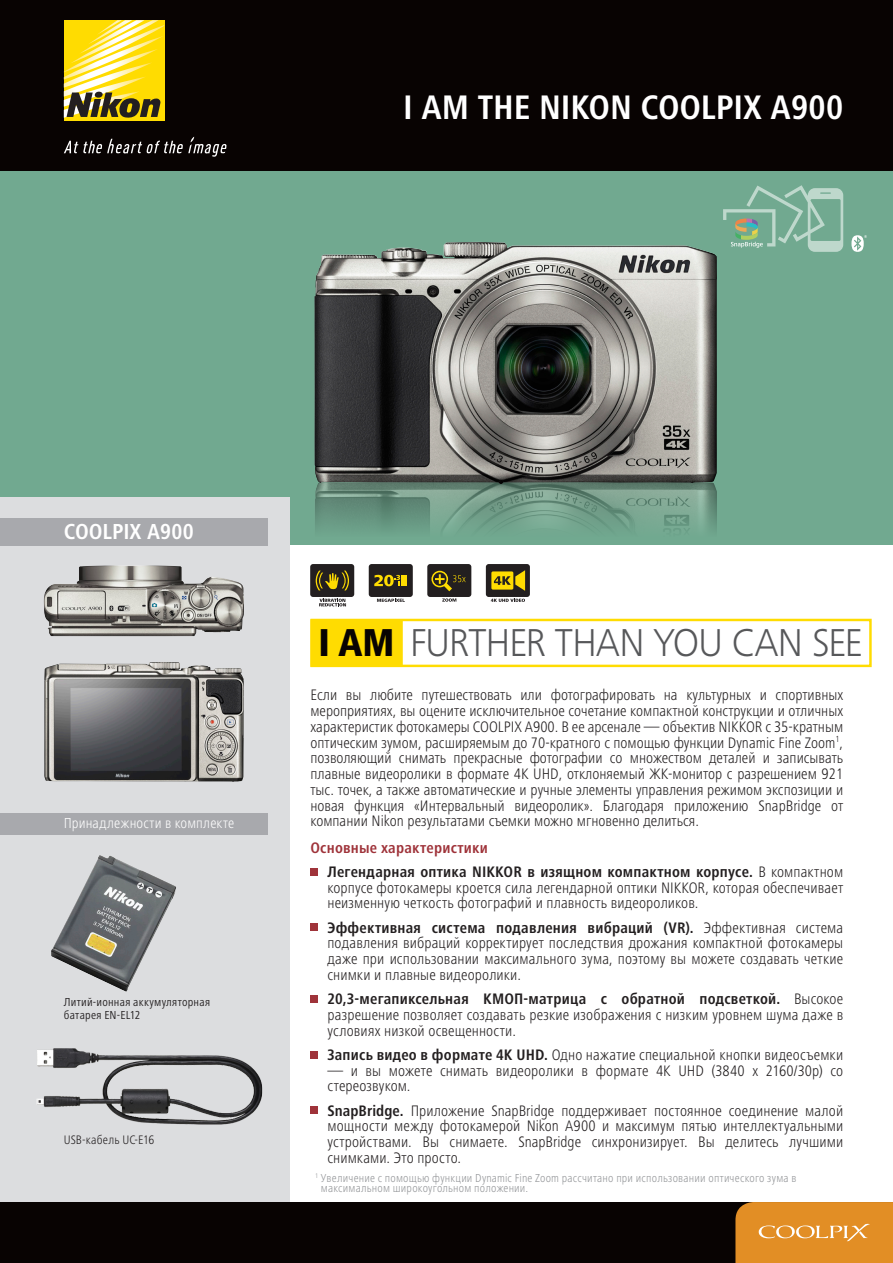
<style>
.page{position:relative;width:893px;height:1263px;background:#fff}
.page>*{position:absolute;margin:0;border:0;box-sizing:border-box;transform-origin:0 0}
.t1{font:300 40.35px "Frutiger Next LTW1 G";letter-spacing:-.02em;color:#57585a;scale:.95 1}
.t2{font:700 condensed 35.25px "Frutiger Next LTW1 G";letter-spacing:-.005em;color:#fff}
.t3{font:700 condensed 22.5px "Frutiger Next LTW1 G";color:#fff}
.COPY{font:300 condensed 15.75px/15.8px "Frutiger Next LTW1 G";letter-spacing:.005em;color:#231f20;text-align:justify}
.COPY-2{font:700 condensed 15.75px "Frutiger Next LTW1 G";letter-spacing:.015em;color:#9f333a}
.t4{font:300 condensed 15px "Frutiger Next LTW1 G";letter-spacing:.01em;color:#fff}
.SPECIFICATIONS_right{font:300 condensed 12.75px "Frutiger Next LTW1 G";letter-spacing:.01em;color:#231f20}
.SPECIFICATIONS_left{font:300 condensed 12px/10.5px "Frutiger Next LTW1 G";letter-spacing:.02em;color:#939598}
.t5{font:condensed 12px "Frutiger Next LTW1 G";letter-spacing:.025em;color:#231f20}
.s1{font-weight:800;font-stretch:condensed;color:#080302}
.s2{font-weight:700}
</style>
<div class="page">
<div style="left:0;top:170px;width:893px;height:374px;background:#71a990"></div>
<div style="left:0;top:0;width:893px;height:170px;background:#080302"></div>
<div style="left:0;top:1202px;width:893px;height:61px;background:#080302"></div>
<svg style="left:735px;top:1202px;width:158px;height:61px;background:#e0902c"></svg>
<div style="left:64px;top:20px;width:100px;height:101px;background:#ffdc01"></div>
<svg style="left:64px;top:20px;width:100px;height:98px"></svg>
<svg style="left:64px;top:137px;width:162px;height:20px"></svg>
<div style="left:310px;top:564px;width:44px;height:33px;background:#231f20;border-radius:3px"></div>
<svg style="left:316px;top:571px;width:33px;height:19px"></svg>
<svg style="left:319px;top:599px;width:27px;height:7px"></svg>
<div style="left:369px;top:564px;width:44px;height:33px;background:#231f20;border-radius:3px"></div>
<svg style="left:377px;top:599px;width:28px;height:3px"></svg>
<svg style="left:374px;top:575px;width:33px;height:11px"></svg>
<div style="left:427px;top:564px;width:44px;height:33px;background:#231f20;border-radius:3px"></div>
<svg style="left:442px;top:598px;width:14px;height:4px"></svg>
<svg style="left:431px;top:571px;width:35px;height:20px"></svg>
<div style="left:486px;top:564px;width:44px;height:33px;background:#231f20;border-radius:3px"></div>
<div style="left:491px;top:571px;width:22px;height:19px;background:#ffdc01;border-radius:2px"></div>
<svg style="left:494px;top:570px;width:31px;height:21px"></svg>
<svg style="left:491px;top:599px;width:34px;height:3px"></svg>
<div style="left:0;top:497px;width:289px;height:705px;background:#dcdddf"></div>
<div style="left:310px;top:868px;width:8px;height:7px;background:#9f333a"></div>
<div style="left:310px;top:924px;width:8px;height:7px;background:#9f333a"></div>
<div style="left:310px;top:995px;width:8px;height:7px;background:#9f333a"></div>
<div style="left:310px;top:1051px;width:8px;height:7px;background:#9f333a"></div>
<div style="left:310px;top:1107px;width:8px;height:7px;background:#9f333a"></div>
<div style="left:0;top:519px;width:268px;height:27px;background:#a8a9ad"></div>
<div style="left:0;top:813px;width:268px;height:21px;background:#a8a9ad"></div>
<img style="left:44px;top:662px;width:200px;height:120px">
<img style="left:44px;top:565px;width:200px;height:71px">
<img style="left:36px;top:1048px;width:227px;height:77px">
<img style="left:51px;top:855px;width:125px;height:137px">
<img style="left:314px;top:242px;width:403px;height:238px">
<img style="left:315px;top:480px;width:402px;height:51px">
<svg style="left:851px;top:235px;width:16px;height:17px"></svg>
<svg style="left:723px;top:185px;width:120px;height:67px"></svg>
<div style="left:310px;top:619px;width:562px;height:48px;border:2px solid #ffdc01"></div>
<div style="left:310px;top:619px;width:93px;height:48px;background:#ffdc01;border:1px solid #ffdc01"></div>
<p class="t2" style="left:403px;top:87px;width:441px">I AM THE NIKON COOLPIX A900</p>
<p class="t3" style="left:64px;top:519px;width:131px">COOLPIX A900</p>
<p class="t4" style="left:64px;top:815px;width:172px">Принадлежности в комплекте</p>
<p class="t5" style="left:64px;top:995px;width:148px">Литий-ионная аккумуляторная</p>
<p class="t5" style="left:64px;top:1008px;width:78px">батарея EN-EL12</p>
<p class="SPECIFICATIONS_right" style="left:64px;top:1133px;width:92px">USB-кабель UC-E16</p>
<p class="t1" style="left:318px;top:620px;width:575px"><span class="s1">I AM</span> FURTHER THAN YOU CAN SEE</p>
<p class="COPY" style="left:310px;top:687px;width:534px">Если вы любите путешествовать или фотографировать на культурных и спортивных мероприятиях, вы оцените исключительное сочетание компактной конструкции и отличных характеристик фотокамеры COOLPIX A900. В ее арсенале — объектив NIKKOR с 35-кратным оптическим зумом, расширяемым до 70-кратного с помощью функции Dynamic Fine Zoom<sup>1</sup>, позволяющий снимать прекрасные фотографии со множеством деталей и записывать плавные видеоролики в формате 4K UHD, отклоняемый ЖК-монитор с разрешением 921 тыс. точек, а также автоматические и ручные элементы управления режимом экспозиции и новая функция «Интервальный видеоролик». Благодаря приложению SnapBridge от компании Nikon результатами съемки можно мгновенно делиться.</p>
<p class="COPY-2" style="left:310px;top:838px;width:179px">Основные характеристики</p>
<p class="COPY" style="left:327px;top:864px;width:517px"><span class="s2">Легендарная оптика NIKKOR в изящном компактном корпусе.</span> В компактном корпусе фотокамеры кроется сила легендарной оптики NIKKOR, которая обеспечивает неизменную четкость фотографий и плавность видеороликов.</p>
<p class="COPY" style="left:327px;top:919px;width:517px"><span class="s2">Эффективная система подавления вибраций (VR).</span> Эффективная система подавления вибраций корректирует последствия дрожания компактной фотокамеры даже при использовании максимального зума, поэтому вы можете создавать четкие снимки и плавные видеоролики.</p>
<p class="COPY" style="left:327px;top:991px;width:517px"><span class="s2">20,3-мегапиксельная КМОП-матрица с обратной подсветкой.</span> Высокое разрешение позволяет создавать резкие изображения с низким уровнем шума даже в условиях низкой освещенности.</p>
<p class="COPY" style="left:327px;top:1047px;width:517px"><span class="s2">Запись видео в формате 4K UHD.</span> Одно нажатие специальной кнопки видеосъемки</p>
<p class="COPY" style="left:327px;top:1062px;width:517px">— и вы можете снимать видеоролики в формате 4K UHD (3840 x 2160/30p) со стереозвуком.</p>
<p class="COPY" style="left:327px;top:1102px;width:517px"><span class="s2">SnapBridge.</span> Приложение SnapBridge поддерживает постоянное соединение малой мощности между фотокамерой Nikon A900 и максимум пятью интеллектуальными устройствами. Вы снимаете. SnapBridge синхронизирует. Вы делитесь лучшими снимками. Это просто.</p>
<p class="SPECIFICATIONS_left" style="left:321px;top:1172px;width:477px;text-indent:-6px"><sup>1</sup> Увеличение с помощью функции Dynamic Fine Zoom рассчитано при использовании оптического зума в максимальном широкоугольном положении.</p>
</div>
